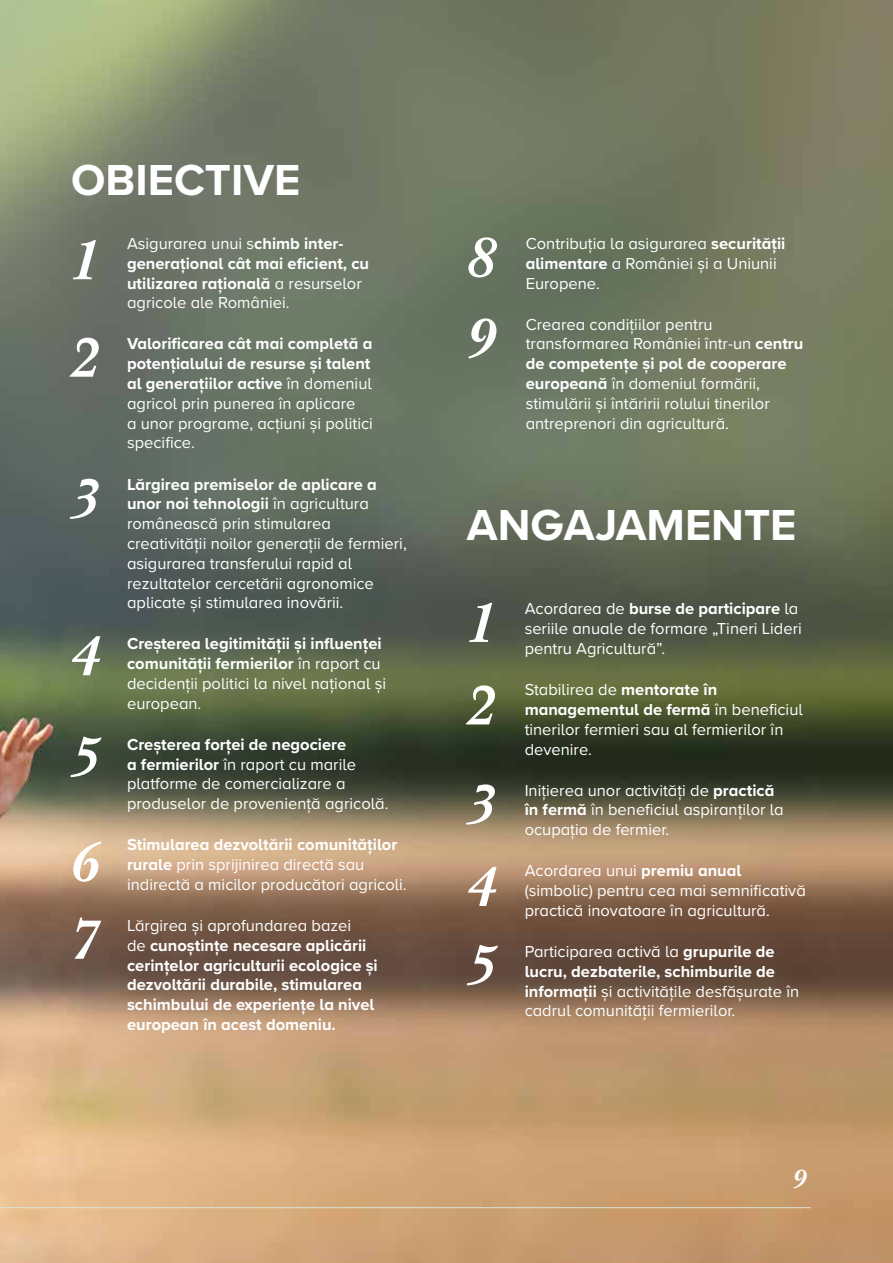
<style>
.page{position:relative;width:893px;height:1263px;background:#fff}
.page>*{position:absolute;margin:0;border:0;box-sizing:border-box;transform-origin:0 0}
.t1{font:italic 700 57px/102.8px "Baskerville BT";color:#fff}
.t2{font:700 45px "Proxima Nova A";color:#fff}
.t3{font:italic 700 27px "Baskerville BT";color:#fff}
.t4{font:16.5px/19.8px "Proxima Nova A";color:#fff}
.t5{font:700 16.5px/19.8px "Proxima Nova A";color:#fff}
.s1{font-weight:400}
.s2{font-weight:700}
</style>
<div class="page">
<img style="left:0;top:0;width:893px;height:1263px">
<hr style="left:0;top:1207px;width:811px;height:1px;background:#dce4d7">
<h2 class="t2" style="left:71px;top:146px;width:231px">OBIECTIVE</h2>
<h1 class="t1" style="left:71px;top:212px;width:33px;line-height:97.5px">1<br>2</h1>
<h1 class="t1" style="left:71px;top:447px;width:33px">3</h1>
<h1 class="t1" style="left:71px;top:605px;width:33px;text-align:justify">4<br>5<br>6</h1>
<h1 class="t1" style="left:71px;top:888px;width:33px">7</h1>
<p class="t5" style="left:127px;top:233px;width:244px"><span class="s1">Asigurarea unui s</span>chimb inter&shy;generațional cât mai eficient, cu utilizarea rațională <span class="s1">a resurselor agricole ale României.</span></p>
<p class="t4" style="left:127px;top:333px;width:247px"><span class="s2">Valorificarea cât mai completă a potențialului de resurse și talent al generațiilor active</span> în domeniul agricol prin punerea în aplicare<br>a unor programe, acțiuni și politici specifice.</p>
<p class="t4" style="left:127px;top:473px;width:281px"><span class="s2">Lărgirea premiselor de aplicare a unor noi tehnologii</span> în agricultura românească prin stimularea creativității noilor generații de fermieri, asigurarea transferului rapid al rezultatelor cercetării agronomice aplicate și stimularea inovării.</p>
<p class="t5" style="left:127px;top:634px;width:261px">Creșterea legitimității și influenței comunității fermierilor <span class="s1">în raport cu decidenții politici la nivel național și european.</span></p>
<p class="t4" style="left:127px;top:734px;width:263px"><span class="s2">Creșterea forței de negociere<br>a fermierilor</span> în raport cu marile platforme de comercializare a produselor de proveniență agricolă.</p>
<p class="t4" style="left:127px;top:834px;width:281px"><span class="s2">Stimularea dezvoltării comunităților rurale</span> prin sprijinirea directă sau indirectă a micilor producători agricoli.</p>
<p class="t5" style="left:127px;top:915px;width:252px"><span class="s1">Lărgirea și aprofundarea bazei<br>de</span> cunoștințe necesare aplicării cerințelor agriculturii ecologice și dezvoltării durabile, stimularea schimbului de experiențe la nivel european în acest domeniu.</p>
<h1 class="t1" style="left:467px;top:217px;width:33px;line-height:81px">8<br>9</h1>
<p class="t4" style="left:526px;top:233px;width:261px">Contribuția la asigurarea <span class="s2">securității alimentare</span> a României și a Uniunii<br>Europene.</p>
<p class="t4" style="left:526px;top:313px;width:279px">Crearea condițiilor pentru transformarea României într-un <span class="s2">centru de competențe și pol de cooperare europeană</span> în domeniul formării, stimulării și întăririi rolului tinerilor antreprenori din agricultură.</p>
<h2 class="t2" style="left:467px;top:491px;width:331px">ANGAJAMENTE</h2>
<h1 class="t1" style="left:467px;top:582px;width:33px;line-height:82.5px">1<br>2</h1>
<h1 class="t1" style="left:467px;top:764px;width:33px;line-height:80.2px;text-align:justify">3<br>4<br>5</h1>
<p class="t4" style="left:525px;top:598px;width:279px">Acordarea de <span class="s2">burse de participare</span> la seriile anuale de formare „Tineri Lideri pentru Agricultură”.</p>
<p class="t4" style="left:525px;top:679px;width:280px">Stabilirea de <span class="s2">mentorate în managementul de fermă</span> în beneficiul tinerilor fermieri sau al fermierilor în devenire.</p>
<p class="t4" style="left:525px;top:779px;width:261px">Inițierea unor activități de <span class="s2">practică în fermă</span> în beneficiul aspiranților la ocupația de fermier.</p>
<p class="t4" style="left:525px;top:860px;width:283px">Acordarea unui <span class="s2">premiu anual </span>(simbolic) pentru cea mai semnificativă practică inovatoare în agricultură.</p>
<p class="t4" style="left:525px;top:941px;width:276px">Participarea activă la <span class="s2">grupurile de lucru, dezbaterile, schimburile de informații</span> și activitățile desfășurate în cadrul comunității fermierilor.</p>
<h3 class="t3" style="left:793px;top:1162px;width:16px">9</h3>
</div>
